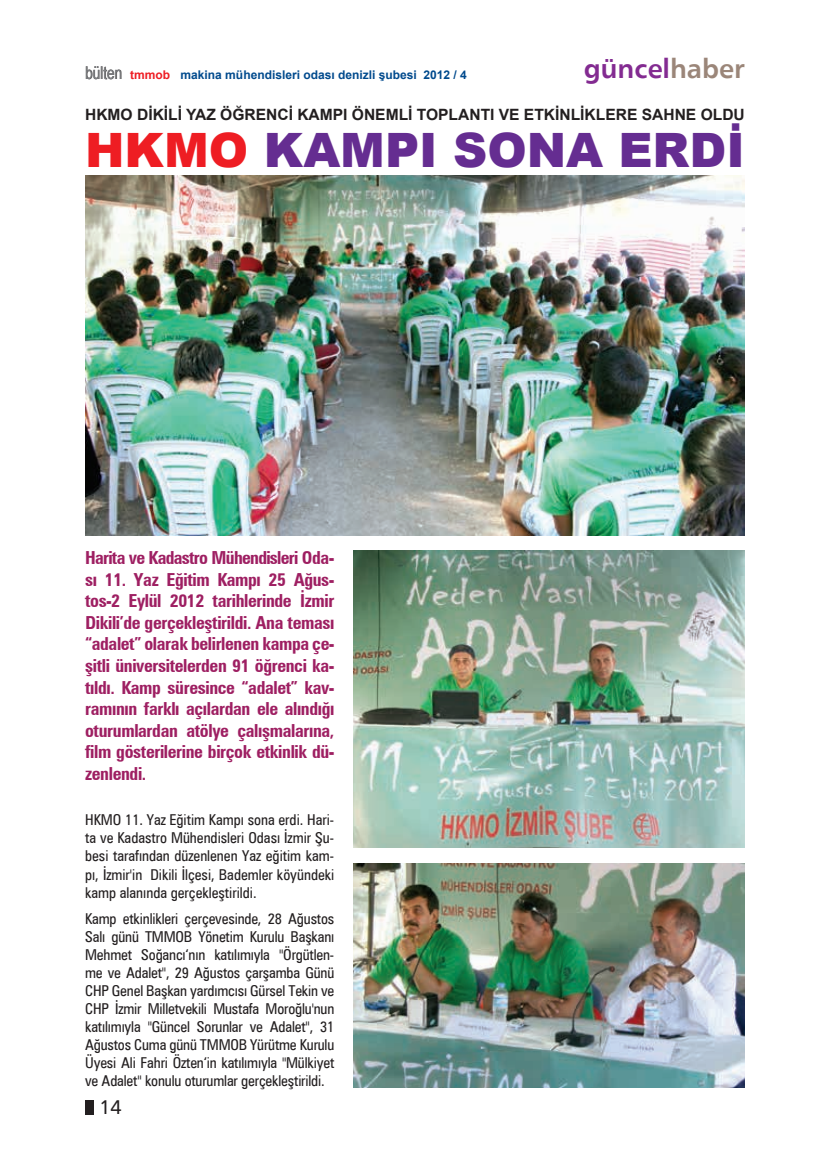
<style>
.page{position:relative;width:830px;height:1170px;background:#fff}
.page>*{position:absolute;margin:0;border:0;box-sizing:border-box;transform-origin:0 0}
.t1{font:900 47.4px "Arial";color:#652d91}
.t2{font:27px "Humanist 777 BT Bold B";color:#832b91}
.t3{font:19.5px "Humanist 777 BT Roman B";color:#231f20}
.t4{font:700 condensed 18px/21.6px "Zurich BT";letter-spacing:-.02em;color:#9e1f62;text-align:justify}
.t5{font:700 15.6px "Arial";color:#231f20}
.t6{font:condensed 15px/18px "Zurich BT";letter-spacing:-.005em;color:#231f20;text-align:justify}
.t7{font:700 12px "Arial";color:#004a8d}
.s1{font-family:"Arial Narrow";font-weight:400;font-size:17.7px;color:#231f20}
.s2{color:#ee1d23}
.s3{color:#9b8679}
</style>
<div class="page">
<div style="left:85px;top:1100px;width:9px;height:14px;background:#231f20"></div>
<img style="left:85px;top:175px;width:659px;height:360px">
<img style="left:353px;top:863px;width:391px;height:223px">
<img style="left:353px;top:550px;width:391px;height:297px">
<p class="t7" style="left:85px;top:66px;width:383px"><span class="s1">bülten</span> <span class="s2">tmmob</span> makina mühendisleri odası denizli şubesi 2012 / 4</p>
<h2 class="t2" style="left:583px;top:51px;width:162px">güncel<span class="s3">haber</span></h2>
<p class="t5" style="left:85px;top:104px;width:661px">HKMO DİKİLİ YAZ ÖĞRENCİ KAMPI ÖNEMLİ TOPLANTI VE ETKİNLİKLERE SAHNE OLDU</p>
<h1 class="t1" style="left:85px;top:116px;width:661px"><span class="s2">HKMO</span> KAMPI SONA ERDİ</h1>
<p class="t4" style="left:85px;top:546px;width:251px">Harita ve Kadastro Mühendisleri Oda&shy;sı 11. Yaz Eğitim Kampı 25 Ağus&shy;tos-2 Eylül 2012 tarihlerinde İzmir Dikili’de gerçekleştirildi. Ana teması “adalet” olarak belirlenen kampa çe&shy;şitli üniversitelerden 91 öğrenci ka&shy;tıldı. Kamp süresince “adalet” kav&shy;ramının farklı açılardan ele alındığı oturumlardan atölye çalışmalarına, film gösterilerine birçok etkinlik dü&shy;zenlendi.</p>
<p class="t6" style="left:85px;top:810px;width:250px">HKMO 11. Yaz Eğitim Kampı sona erdi. Hari&shy;ta ve Kadastro Mühendisleri Odası İzmir Şu&shy;besi tarafından düzenlenen Yaz eğitim kam&shy;pı, İzmir'in Dikili İlçesi, Bademler köyündeki kamp alanında gerçekleştirildi.</p>
<p class="t6" style="left:85px;top:909px;width:251px">Kamp etkinlikleri çerçevesinde, 28 Ağustos Salı günü TMMOB Yönetim Kurulu Başkanı Mehmet Soğancı‘nın katılımıyla "Örgütlen&shy;me ve Adalet", 29 Ağustos çarşamba Günü CHP Genel Başkan yardımcısı Gürsel Tekin ve CHP İzmir Milletvekili Mustafa Moroğlu'nun katılımıyla "Güncel Sorunlar ve Adalet", 31<br>Ağustos Cuma günü TMMOB Yürütme Kurulu Üyesi Ali Fahri Özten‘in katılımıyla "Mülkiyet ve Adalet" konulu oturumlar gerçekleştirildi.</p>
<h3 class="t3" style="left:99px;top:1095px;width:24px">14</h3>
</div>
